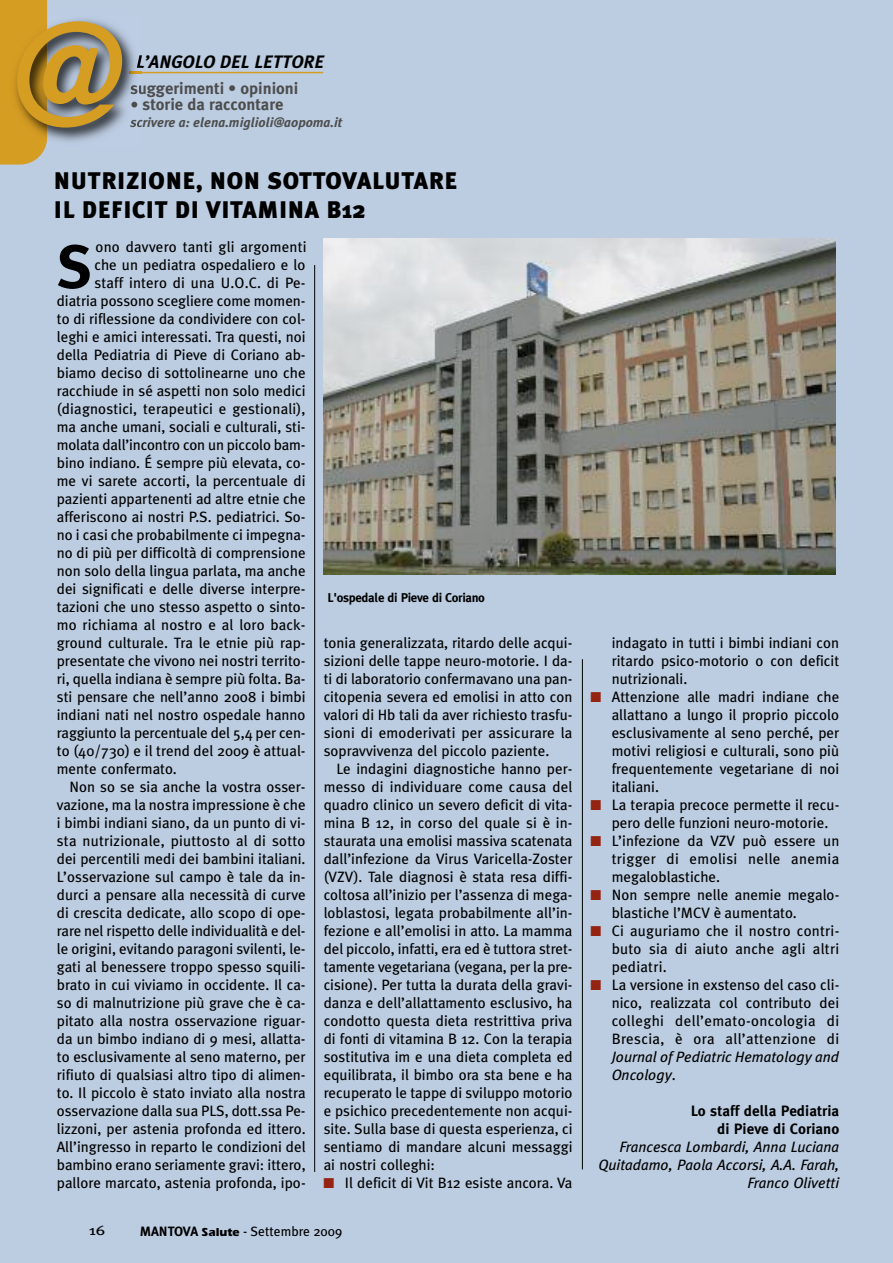
<style>
.page{position:relative;width:893px;height:1263px;background:#bccde2}
.page>*{position:absolute;margin:0;border:0;box-sizing:border-box;transform-origin:0 0}
.t1{font:60.75px "Meta Plus Bold Caps";color:#000}
.t2{font:900 24px/28.8px "Meta Plus";letter-spacing:.03em;color:#000}
.t3{font:italic 18px "Meta Plus Bold Caps";color:#000}
.t4{font:700 16.5px "Meta Plus";color:#4d4d4d}
.t5{font:15px/18px "Meta Plus";color:#000;text-align:justify}
.t6{font:italic 15px/18px "Meta Plus";color:#000}
.t7{font:700 15px/18px "Meta Plus";color:#000;text-align:right}
.t8{font:italic 700 13.5px "Meta Plus";color:#4d4d4d}
.t9{font:13.5px "Meta Plus";color:#000}
.t10{font:13.5px "Meta Plus";color:#000;scale:1.3 1}
.t11{font:700 12.75px "Meta Plus";letter-spacing:-.03em;color:#000}
.s1{color:#942311}
.s2{font-weight:700}
.s3{font-family:"Itc Eras";font-weight:700;font-size:12px}
.s4{font-style:normal}
</style>
<div class="page">
<hr style="left:130px;top:72px;width:193px;height:1px;background:#d69d23">
<svg style="left:0;top:0;width:142px;height:165px"></svg>
<hr style="left:582px;top:659px;width:1px;height:510px;background:#000">
<img style="left:323px;top:238px;width:513px;height:336px">
<hr style="left:314px;top:265px;width:1px;height:907px;background:#000">
<p class="t3" style="left:136px;top:51px;width:189px">L’ANGOLO DEL LETTORE</p>
<p class="t4" style="left:130px;top:79px;width:170px">suggerimenti • opinioni</p>
<p class="t4" style="left:130px;top:95px;width:155px">• storie da raccontare</p>
<p class="t8" style="left:130px;top:114px;width:214px">scrivere a: elena.miglioli@aopoma.it</p>
<h2 class="t2" style="left:54px;top:166px;width:405px">NUTRIZIONE, NON SOTTOVALUTARE<br>IL DEFICIT DI VITAMINA B12</h2>
<h1 class="t1" style="left:57px;top:232px;width:37px">S</h1>
<p class="t5" style="left:95px;top:238px;width:213px">ono davvero tanti gli argomenti</p>
<p class="t5" style="left:94px;top:256px;width:213px">che un pediatra ospedaliero e lo</p>
<p class="t5" style="left:94px;top:274px;width:213px">staff intero di una U.O.C. di Pe-</p>
<p class="t5" style="left:57px;top:292px;width:250px">diatria possono scegliere come momen-</p>
<p class="t5" style="left:57px;top:310px;width:250px">to di riflessione da condividere con col-</p>
<p class="t5" style="left:57px;top:328px;width:250px">leghi e amici interessati. Tra questi, noi</p>
<p class="t5" style="left:57px;top:346px;width:250px">della Pediatria di Pieve di Coriano ab-</p>
<p class="t5" style="left:57px;top:364px;width:250px">biamo deciso di sottolinearne uno che</p>
<p class="t5" style="left:57px;top:382px;width:250px">racchiude in sé aspetti non solo medici</p>
<p class="t5" style="left:57px;top:400px;width:250px">(diagnostici, terapeutici e gestionali),</p>
<p class="t5" style="left:57px;top:418px;width:250px">ma anche umani, sociali e culturali, sti-</p>
<p class="t5" style="left:57px;top:436px;width:250px">molata dall’incontro con un piccolo bam-</p>
<p class="t5" style="left:57px;top:454px;width:250px">bino indiano. É sempre più elevata, co-</p>
<p class="t5" style="left:57px;top:472px;width:250px">me vi sarete accorti, la percentuale di</p>
<p class="t5" style="left:57px;top:490px;width:250px">pazienti appartenenti ad altre etnie che</p>
<p class="t5" style="left:57px;top:508px;width:250px">afferiscono ai nostri P.S. pediatrici. So-</p>
<p class="t5" style="left:57px;top:526px;width:250px">no i casi che probabilmente ci impegna-</p>
<p class="t5" style="left:57px;top:544px;width:250px">no di più per difficoltà di comprensione</p>
<p class="t5" style="left:57px;top:562px;width:250px">non solo della lingua parlata, ma anche</p>
<p class="t5" style="left:57px;top:580px;width:250px">dei significati e delle diverse interpre-</p>
<p class="t5" style="left:57px;top:598px;width:250px">tazioni che uno stesso aspetto o sinto-</p>
<p class="t5" style="left:57px;top:616px;width:250px">mo richiama al nostro e al loro back-</p>
<p class="t5" style="left:57px;top:634px;width:250px">ground culturale. Tra le etnie più rap-</p>
<p class="t5" style="left:57px;top:652px;width:250px">presentate che vivono nei nostri territo-</p>
<p class="t5" style="left:57px;top:670px;width:250px">ri, quella indiana è sempre più folta. Ba-</p>
<p class="t5" style="left:57px;top:688px;width:250px">sti pensare che nell’anno 2008 i bimbi</p>
<p class="t5" style="left:57px;top:706px;width:250px">indiani nati nel nostro ospedale hanno</p>
<p class="t5" style="left:57px;top:724px;width:250px">raggiunto la percentuale del 5,4 per cen-</p>
<p class="t5" style="left:57px;top:742px;width:250px">to (40/730) e il trend del 2009 è attual-</p>
<p class="t5" style="left:57px;top:760px;width:122px">mente confermato.</p>
<p class="t5" style="left:70px;top:778px;width:238px">Non so se sia anche la vostra osser-</p>
<p class="t5" style="left:57px;top:796px;width:250px">vazione, ma la nostra impressione è che</p>
<p class="t5" style="left:57px;top:814px;width:250px">i bimbi indiani siano, da un punto di vi-</p>
<p class="t5" style="left:57px;top:832px;width:250px">sta nutrizionale, piuttosto al di sotto</p>
<p class="t5" style="left:57px;top:850px;width:250px">dei percentili medi dei bambini italiani.</p>
<p class="t5" style="left:57px;top:868px;width:250px">L’osservazione sul campo è tale da in-</p>
<p class="t5" style="left:57px;top:886px;width:250px">durci a pensare alla necessità di curve</p>
<p class="t5" style="left:57px;top:904px;width:250px">di crescita dedicate, allo scopo di ope-</p>
<p class="t5" style="left:57px;top:922px;width:250px">rare nel rispetto delle individualità e del-</p>
<p class="t5" style="left:57px;top:940px;width:250px">le origini, evitando paragoni svilenti, le-</p>
<p class="t5" style="left:57px;top:958px;width:250px">gati al benessere troppo spesso squili-</p>
<p class="t5" style="left:57px;top:976px;width:250px">brato in cui viviamo in occidente. Il ca-</p>
<p class="t5" style="left:57px;top:994px;width:250px">so di malnutrizione più grave che è ca-</p>
<p class="t5" style="left:57px;top:1012px;width:250px">pitato alla nostra osservazione riguar-</p>
<p class="t5" style="left:57px;top:1030px;width:250px">da un bimbo indiano di 9 mesi, allatta-</p>
<p class="t5" style="left:57px;top:1048px;width:250px">to esclusivamente al seno materno, per</p>
<p class="t5" style="left:57px;top:1066px;width:250px">rifiuto di qualsiasi altro tipo di alimen-</p>
<p class="t5" style="left:57px;top:1084px;width:250px">to. Il piccolo è stato inviato alla nostra</p>
<p class="t5" style="left:57px;top:1102px;width:250px">osservazione dalla sua PLS, dott.ssa Pe-</p>
<p class="t5" style="left:57px;top:1120px;width:250px">lizzoni, per astenia profonda ed ittero.</p>
<p class="t5" style="left:57px;top:1138px;width:250px">All’ingresso in reparto le condizioni del</p>
<p class="t5" style="left:57px;top:1156px;width:250px">bambino erano seriamente gravi: ittero,</p>
<p class="t5" style="left:57px;top:1174px;width:250px">pallore marcato, astenia profonda, ipo-</p>
<p class="t11" style="left:328px;top:591px;width:159px">L'ospedale di Pieve di Coriano</p>
<p class="t5" style="left:324px;top:634px;width:250px">tonia generalizzata, ritardo delle acqui&shy;sizioni delle tappe neuro-motorie. I da&shy;ti di laboratorio confermavano una pan&shy;citopenia severa ed emolisi in atto con valori di Hb tali da aver richiesto trasfu&shy;sioni di emoderivati per assicurare la sopravvivenza del piccolo paziente.</p>
<p class="t5" style="left:324px;top:760px;width:250px;text-indent:13px">Le indagini diagnostiche hanno per&shy;messo di individuare come causa del quadro clinico un severo deficit di vita&shy;mina B 12, in corso del quale si è in&shy;staurata una emolisi massiva scatenata dall’infezione da Virus Varicella-Zoster (VZV). Tale diagnosi è stata resa diffi&shy;coltosa all’inizio per l’assenza di mega&shy;loblastosi, legata probabilmente all’in&shy;fezione e all’emolisi in atto. La mamma del piccolo, infatti, era ed è tuttora stret&shy;tamente vegetariana (vegana, per la pre&shy;cisione). Per tutta la durata della gravi&shy;danza e dell’allattamento esclusivo, ha condotto questa dieta restrittiva priva di fonti di vitamina B 12. Con la terapia sostitutiva im e una dieta completa ed equilibrata, il bimbo ora sta bene e ha recuperato le tappe di sviluppo motorio e psichico precedentemente non acqui&shy;site. Sulla base di questa esperienza, ci sentiamo di mandare alcuni messaggi ai nostri colleghi:</p>
<p class="t5" style="left:324px;top:1174px;width:250px"><span class="s1">■</span> Il deficit di Vit B12 esiste ancora. Va</p>
<p class="t10" style="left:89px;top:1222px;width:14px">16</p>
<p class="t9" style="left:140px;top:1223px;width:204px"><span class="s2">MANTOVA</span> <span class="s3">Salute</span> - Settembre 2009</p>
<p class="t5" style="left:612px;top:634px;width:229px">indagato in tutti i bimbi indiani con ritardo psico-motorio o con deficit nutrizionali.</p>
<p class="t5" style="left:612px;top:688px;width:229px;text-indent:-21px"><span class="s1">■</span> Attenzione alle madri indiane che allattano a lungo il proprio piccolo esclusivamente al seno perché, per motivi religiosi e culturali, sono più frequentemente vegetariane di noi italiani.</p>
<p class="t5" style="left:612px;top:796px;width:229px;text-indent:-21px"><span class="s1">■</span> La terapia precoce permette il recu&shy;pero delle funzioni neuro-motorie.</p>
<p class="t5" style="left:612px;top:832px;width:229px;text-indent:-21px"><span class="s1">■</span> L’infezione da VZV può essere un trigger di emolisi nelle anemia megaloblastiche.</p>
<p class="t5" style="left:612px;top:886px;width:229px;text-indent:-21px"><span class="s1">■</span> Non sempre nelle anemie megalo&shy;blastiche l’MCV è aumentato.</p>
<p class="t5" style="left:612px;top:922px;width:229px;text-indent:-21px"><span class="s1">■</span> Ci auguriamo che il nostro contri&shy;buto sia di aiuto anche agli altri pediatri.</p>
<p class="t5" style="left:612px;top:976px;width:229px;text-indent:-21px"><span class="s1">■</span> La versione in exstenso del caso cli&shy;nico, realizzata col contributo dei colleghi dell’emato-oncologia di Brescia, è ora all’attenzione di</p>
<p class="t6" style="left:612px;top:1048px;width:229px">Journal of Pediatric Hematology and<br>Oncology<span class="s4">.</span></p>
<p class="t7" style="left:691px;top:1102px;width:150px">Lo staff della Pediatria di Pieve di Coriano</p>
<p class="t6" style="left:599px;top:1138px;width:242px;text-align:right">Francesca Lombardi, Anna Luciana<br>Quitadamo, Paola Accorsi, A.A. Farah,<br>Franco Olivetti</p>
</div>
